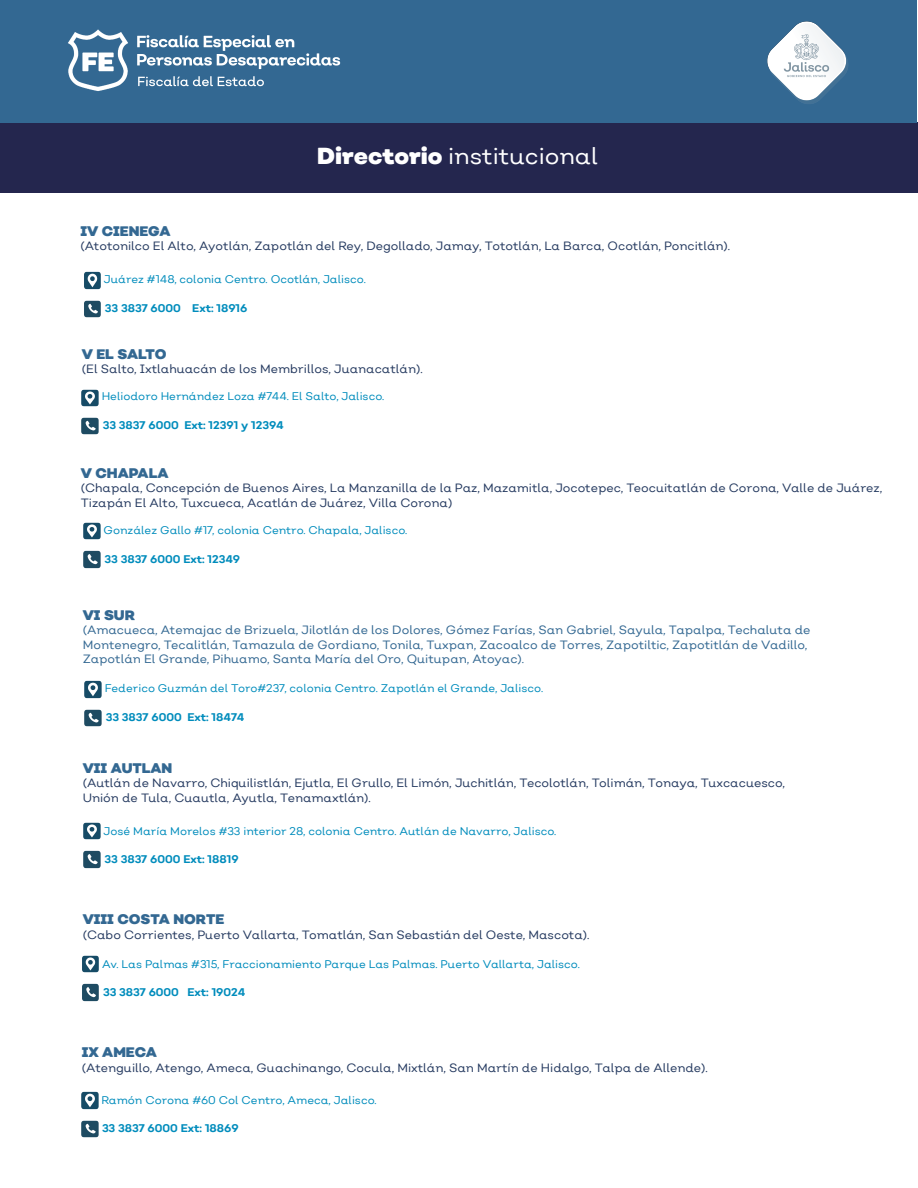
<style>
.page{position:relative;width:918px;height:1188px;background:#fff}
.page>*{position:absolute;margin:0;border:0;box-sizing:border-box;transform-origin:0 0}
.t1{font:23.1px "Nutmeg";color:#fff}
.t2{font:900 13.8px "Nutmeg";color:#336892}
.t3{font:900 12.9px "Nutmeg";color:#fff}
.t4{font:12px/14.4px "Nutmeg";color:#253a60}
.t5{font:12px/14.4px "Nutmeg";color:#336892}
.t6{font:11.1px "Nutmeg";color:#008cbc}
.t7{font:700 11.1px "Nutmeg";color:#008cbc}
.s1{font-weight:900}
</style>
<div class="page">
<div style="left:0;top:122px;width:918px;height:70px;background:#24264e"></div>
<img style="left:83px;top:850px;width:18px;height:19px">
<img style="left:83px;top:822px;width:18px;height:18px">
<img style="left:82px;top:983px;width:17px;height:19px">
<img style="left:82px;top:955px;width:17px;height:18px">
<img style="left:81px;top:1120px;width:18px;height:18px">
<img style="left:81px;top:1091px;width:18px;height:19px">
<img style="left:81px;top:417px;width:18px;height:18px">
<img style="left:81px;top:389px;width:18px;height:18px">
<img style="left:83px;top:550px;width:18px;height:19px">
<img style="left:83px;top:522px;width:18px;height:18px">
<img style="left:84px;top:709px;width:18px;height:18px">
<img style="left:84px;top:680px;width:18px;height:19px">
<div style="left:0;top:0;width:917px;height:122px;background:#336892"></div>
<img style="left:767px;top:21px;width:81px;height:83px">
<img style="left:65px;top:29px;width:277px;height:94px">
<img style="left:84px;top:300px;width:17px;height:18px">
<img style="left:84px;top:271px;width:17px;height:19px">
<h1 class="t1" style="left:317px;top:141px;width:283px"><span class="s1">Directorio</span> institucional</h1>
<p class="t3" style="left:288px;top:151px;width:105px">Protocolo Alba</p>
<p class="t3" style="left:417px;top:151px;width:97px">Alerta Amber</p>
<p class="t3" style="left:537px;top:152px;width:63px">SISOVID</p>
<p class="t2" style="left:80px;top:222px;width:92px">IV CIENEGA</p>
<p class="t4" style="left:80px;top:239px;width:651px">(Atotonilco El Alto, Ayotlán, Zapotlán del Rey, Degollado, Jamay, Tototlán, La Barca, Ocotlán, Poncitlán).</p>
<p class="t6" style="left:104px;top:272px;width:263px">Juárez #148, colonia Centro. Ocotlán, Jalisco.</p>
<p class="t7" style="left:105px;top:301px;width:144px">33 3837 6000 Ext: 18916</p>
<p class="t2" style="left:82px;top:345px;width:86px">V EL SALTO</p>
<p class="t4" style="left:82px;top:361px;width:342px">(El Salto, Ixtlahuacán de los Membrillos, Juanacatlán).</p>
<p class="t6" style="left:102px;top:389px;width:284px">Heliodoro Hernández Loza #744. El Salto, Jalisco.</p>
<p class="t7" style="left:103px;top:418px;width:182px">33 3837 6000 Ext: 12391 y 12394</p>
<p class="t2" style="left:81px;top:464px;width:89px">V CHAPALA</p>
<p class="t4" style="left:81px;top:481px;width:803px">(Chapala, Concepción de Buenos Aires, La Manzanilla de la Paz, Mazamitla, Jocotepec, Teocuitatlán de Corona, Valle de Juárez,<br>Tizapán El Alto, Tuxcueca, Acatlán de Juárez, Villa Corona)</p>
<p class="t6" style="left:104px;top:523px;width:305px">González Gallo #17, colonia Centro. Chapala, Jalisco.</p>
<p class="t7" style="left:105px;top:552px;width:137px">33 3837 6000 Ext: 12349</p>
<p class="t2" style="left:83px;top:606px;width:54px">VI SUR</p>
<p class="t5" style="left:83px;top:623px;width:729px">(Amacueca, Atemajac de Brizuela, Jilotlán de los Dolores, Gómez Farías, San Gabriel, Sayula, Tapalpa, Techaluta de<br>Montenegro, Tecalitlán, Tamazula de Gordiano, Tonila, Tuxpan, Zacoalco de Torres, Zapotiltic, Zapotitlán de Vadillo,<br>Zapotlán El Grande, Pihuamo, Santa María del Oro, Quitupan, Atoyac).</p>
<p class="t6" style="left:105px;top:681px;width:440px">Federico Guzmán del Toro#237, colonia Centro. Zapotlán el Grande, Jalisco.</p>
<p class="t7" style="left:106px;top:710px;width:140px">33 3837 6000 Ext: 18474</p>
<p class="t2" style="left:83px;top:759px;width:91px">VII AUTLAN</p>
<p class="t4" style="left:83px;top:776px;width:704px">(Autlán de Navarro, Chiquilistlán, Ejutla, El Grullo, El Limón, Juchitlán, Tecolotlán, Tolimán, Tonaya, Tuxcacuesco,<br>Unión de Tula, Cuautla, Ayutla, Tenamaxtlán).</p>
<p class="t6" style="left:104px;top:824px;width:454px">José María Morelos #33 interior 28, colonia Centro. Autlán de Navarro, Jalisco.</p>
<p class="t7" style="left:105px;top:852px;width:136px">33 3837 6000 Ext: 18819</p>
<p class="t2" style="left:83px;top:911px;width:143px">VIII COSTA NORTE</p>
<p class="t4" style="left:83px;top:927px;width:508px">(Cabo Corrientes, Puerto Vallarta, Tomatlán, San Sebastián del Oeste, Mascota).</p>
<p class="t6" style="left:102px;top:957px;width:479px">Av. Las Palmas #315, Fraccionamiento Parque Las Palmas. Puerto Vallarta, Jalisco.</p>
<p class="t7" style="left:103px;top:985px;width:144px">33 3837 6000 Ext: 19024</p>
<p class="t2" style="left:82px;top:1043px;width:77px">IX AMECA</p>
<p class="t4" style="left:82px;top:1060px;width:627px">(Atenguillo, Atengo, Ameca, Guachinango, Cocula, Mixtlán, San Martín de Hidalgo, Talpa de Allende).</p>
<p class="t6" style="left:101px;top:1093px;width:277px">Ramón Corona #60 Col Centro, Ameca, Jalisco.</p>
<p class="t7" style="left:102px;top:1121px;width:138px">33 3837 6000 Ext: 18869</p>
</div>
